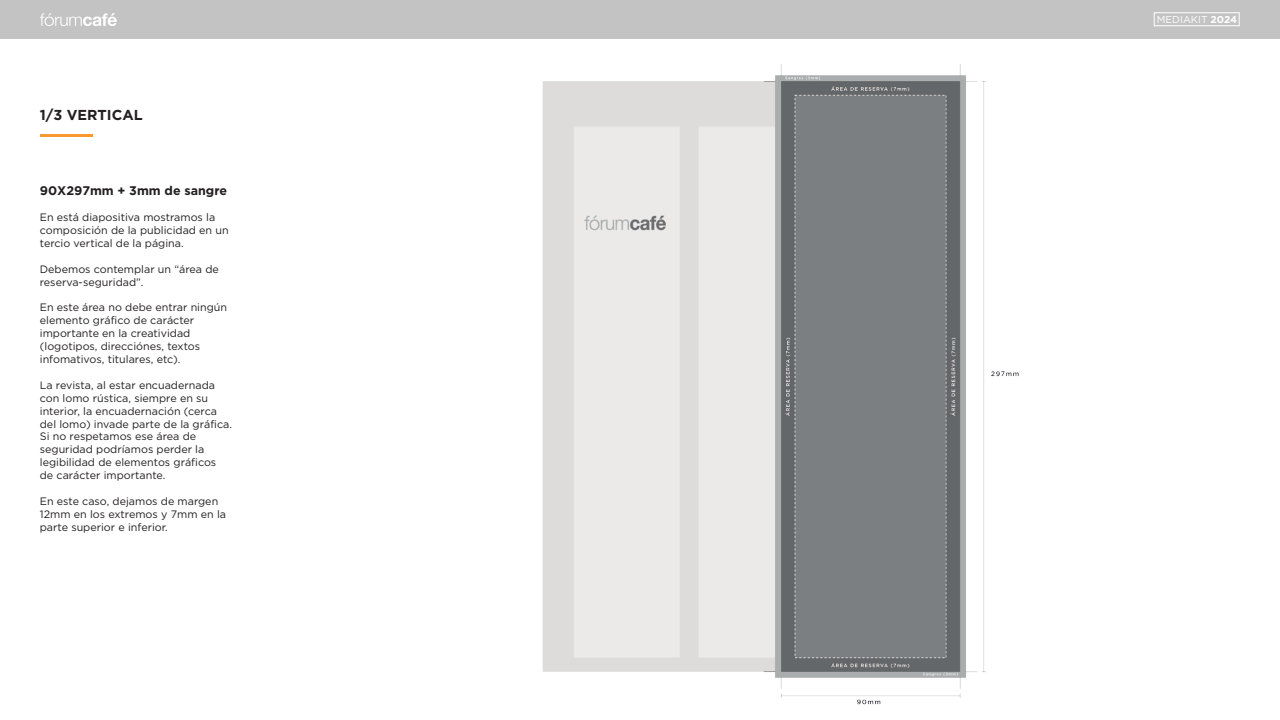
<style>
.page{position:relative;width:1280px;height:720px;background:#fff}
.page>*{position:absolute;margin:0;border:0;box-sizing:border-box;transform-origin:0 0}
.t1{font:700 14.4px "Gotham";color:#231f20}
.t2{font:700 12.5px "Gotham";color:#231f20}
.t3{font:10.75px/12.9px "Gotham";color:#231f20}
.t4{font:10.05px "Gotham";color:#fff}
.s1{font-weight:700}
</style>
<div class="page">
<hr style="left:40px;top:135px;width:52px;height:2px;background:#f8992f">
<div style="left:0;top:0;width:1280px;height:38px;background:#c3c3c3"></div>
<svg style="left:40px;top:13px;width:77px;height:13px"></svg>
<div style="left:1154px;top:12px;width:85px;height:14px;border:1px solid #fff"></div>
<img style="left:542px;top:64px;width:477px;height:641px">
<h1 class="t1" style="left:40px;top:106px;width:104px">1/3 VERTICAL</h1>
<p class="t2" style="left:40px;top:184px;width:189px">90X297mm + 3mm de sangre</p>
<p class="t3" style="left:40px;top:211px;width:190px">En está diapositiva mostramos la composición de la publicidad en un tercio vertical de la página.</p>
<p class="t3" style="left:40px;top:262px;width:181px">Debemos contemplar un “área de reserva-seguridad”.</p>
<p class="t3" style="left:40px;top:301px;width:189px">En este área no debe entrar ningún elemento gráfico de carácter importante en la creatividad (logotipos, direcciónes, textos infomativos, titulares, etc).</p>
<p class="t3" style="left:40px;top:378px;width:194px">La revista, al estar encuadernada con lomo rústica, siempre en su interior, la encuadernación (cerca del lomo) invade parte de la gráfica.<br>Si no respetamos ese área de seguridad podríamos perder la legibilidad de elementos gráficos de carácter importante.</p>
<p class="t3" style="left:40px;top:495px;width:188px">En este caso, dejamos de margen<br>12mm en los extremos y 7mm en la parte superior e inferior.</p>
<p class="t4" style="left:1157px;top:14px;width:82px">MEDIAKIT <span class="s1">2024</span></p>
</div>
